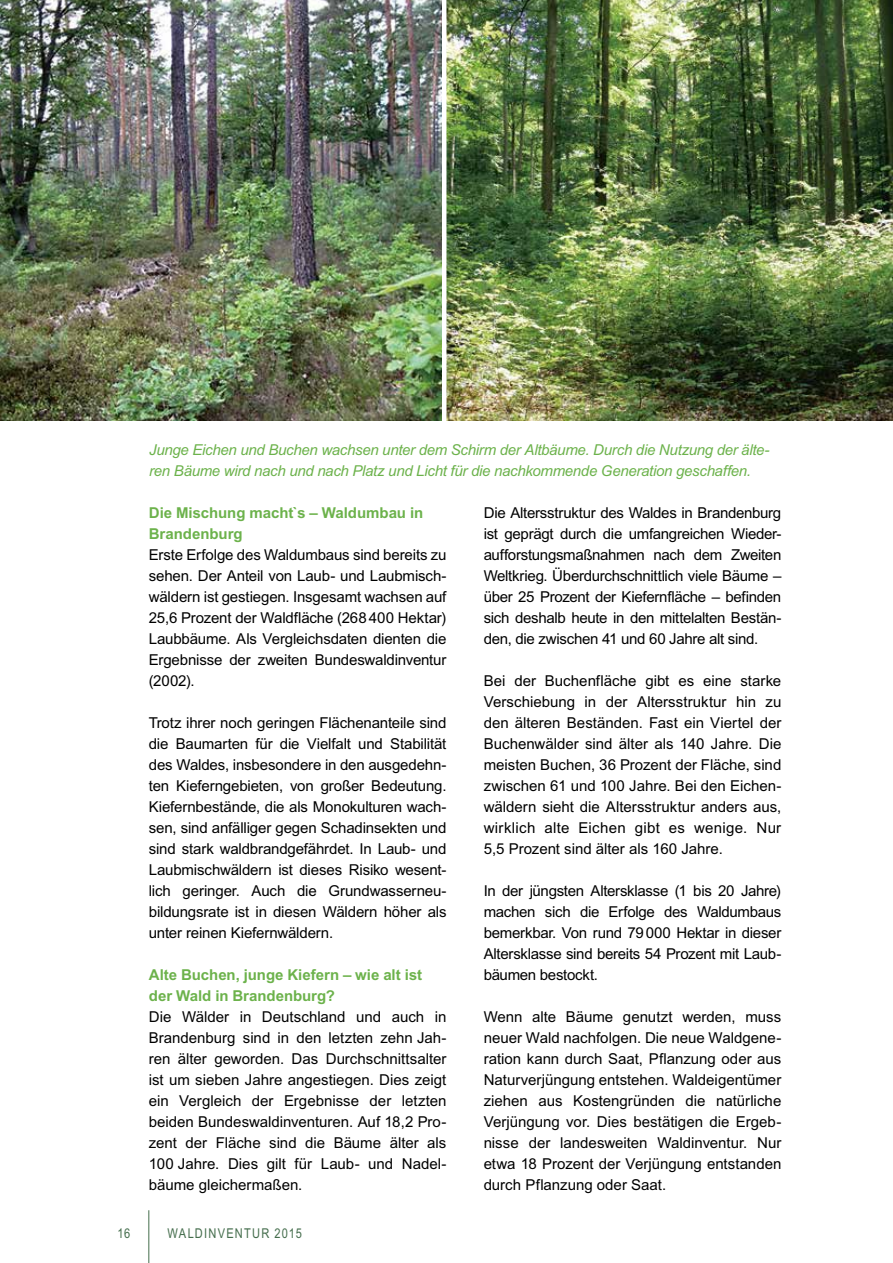
<style>
.page{position:relative;width:893px;height:1263px;background:#fff}
.page>*{position:absolute;margin:0;border:0;box-sizing:border-box;transform-origin:0 0}
.t1{font:15px/21px "Arial MT Std";letter-spacing:-.01em;color:#000;text-align:justify}
.t2{font:italic 15px/21px "Arial MT Std";letter-spacing:-.02em;color:#6cb24b}
.t3{font:700 15px/21px "Arial MT Std";letter-spacing:-.005em;color:#6cb24b}
.t4{font:13.5px "Arial Narrow MT Std";letter-spacing:.09em;color:#446d4c}
</style>
<div class="page">
<hr style="left:148px;top:1210px;width:1px;height:53px;background:#446d4c">
<img style="left:0;top:0;width:442px;height:421px">
<img style="left:446px;top:0;width:447px;height:421px">
<p class="t2" style="left:149px;top:439px;width:622px">Junge Eichen und Buchen wachsen unter dem Schirm der Altbäume. Durch die Nutzung der älte&shy;ren Bäume wird nach und nach Platz und Licht für die nachkommende Generation geschaffen.</p>
<p class="t3" style="left:149px;top:502px;width:276px">Die Mischung macht`s – Waldumbau in<br>Brandenburg</p>
<p class="t1" style="left:149px;top:544px;width:299px">Erste Erfolge des Waldumbaus sind bereits zu sehen. Der Anteil von Laub- und Laubmisch&shy;wäldern ist gestiegen. Insgesamt wachsen auf 25,6 Prozent der Waldfläche (268 400 Hektar)<br>Laubbäume. Als Vergleichsdaten dienten die Ergebnisse der zweiten Bundeswaldinventur (2002).</p>
<p class="t1" style="left:149px;top:712px;width:299px">Trotz ihrer noch geringen Flächenanteile sind die Baumarten für die Vielfalt und Stabilität des Waldes, insbesondere in den ausgedehn&shy;ten Kieferngebieten, von großer Bedeutung.<br>Kiefernbestände, die als Monokulturen wach&shy;sen, sind anfälliger gegen Schadinsekten und sind stark waldbrandgefährdet. In Laub- und Laubmischwäldern ist dieses Risiko wesent&shy;lich geringer. Auch die Grundwasserneu&shy;bildungsrate ist in diesen Wäldern höher als unter reinen Kiefernwäldern.</p>
<p class="t3" style="left:149px;top:964px;width:275px">Alte Buchen, junge Kiefern – wie alt ist der Wald in Brandenburg?</p>
<p class="t1" style="left:149px;top:1006px;width:299px">Die Wälder in Deutschland und auch in Brandenburg sind in den letzten zehn Jah&shy;ren älter geworden. Das Durchschnittsalter ist um sieben Jahre angestiegen. Dies zeigt ein Vergleich der Ergebnisse der letzten beiden Bundeswaldinventuren. Auf 18,2 Pro&shy;zent der Fläche sind die Bäume älter als 100 Jahre. Dies gilt für Laub- und Nadel&shy;bäume gleichermaßen.</p>
<p class="t4" style="left:117px;top:1225px;width:14px">16</p>
<p class="t4" style="left:168px;top:1225px;width:136px">WALDINVENTUR 2015</p>
<p class="t1" style="left:484px;top:502px;width:299px">Die Altersstruktur des Waldes in Brandenburg ist geprägt durch die umfangreichen Wieder&shy;aufforstungsmaßnahmen nach dem Zweiten Weltkrieg. Überdurchschnittlich viele Bäume – über 25 Prozent der Kiefernfläche – befinden sich deshalb heute in den mittelalten Bestän&shy;den, die zwischen 41 und 60 Jahre alt sind.</p>
<p class="t1" style="left:484px;top:670px;width:299px">Bei der Buchenfläche gibt es eine starke Verschiebung in der Altersstruktur hin zu den älteren Beständen. Fast ein Viertel der Buchenwälder sind älter als 140 Jahre. Die meisten Buchen, 36 Prozent der Fläche, sind zwischen 61 und 100 Jahre. Bei den Eichen&shy;wäldern sieht die Altersstruktur anders aus, wirklich alte Eichen gibt es wenige. Nur 5,5 Prozent sind älter als 160 Jahre.</p>
<p class="t1" style="left:484px;top:880px;width:299px">In der jüngsten Altersklasse (1 bis 20 Jahre) machen sich die Erfolge des Waldumbaus bemerkbar. Von rund 79000 Hektar in dieser Altersklasse sind bereits 54 Prozent mit Laub&shy;bäumen bestockt.</p>
<p class="t1" style="left:484px;top:1006px;width:299px">Wenn alte Bäume genutzt werden, muss neuer Wald nachfolgen. Die neue Waldgene&shy;ration kann durch Saat, Pflanzung oder aus Naturverjüngung entstehen. Waldeigentümer ziehen aus Kostengründen die natürliche Verjüngung vor. Dies bestätigen die Ergeb&shy;nisse der landesweiten Waldinventur. Nur etwa 18 Prozent der Verjüngung entstanden durch Pflanzung oder Saat.</p>
</div>
